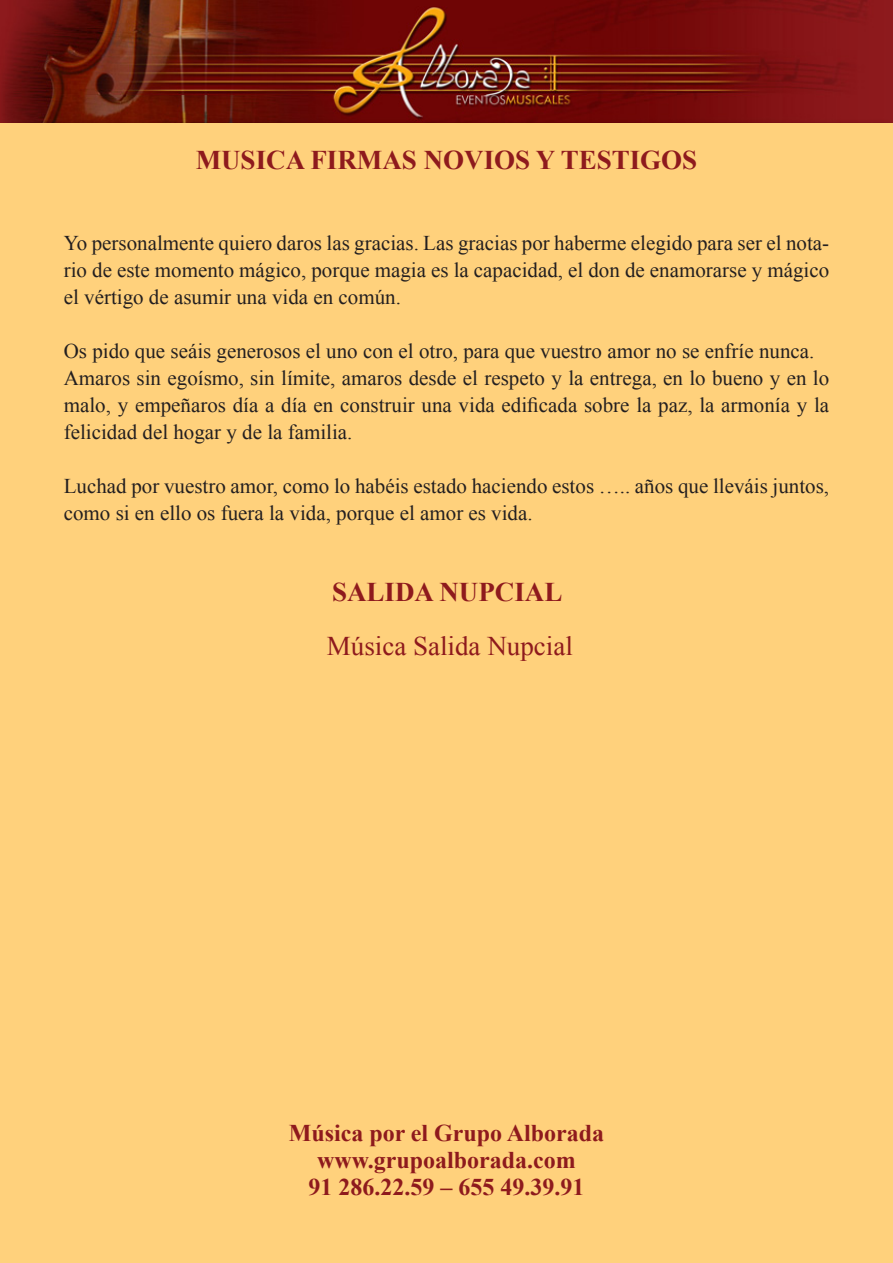
<style>
.page{position:relative;width:893px;height:1263px;background:#fff}
.page>*{position:absolute;margin:0;border:0;box-sizing:border-box;transform-origin:0 0}
.t1{font:700 27px "Times New Roman";color:#8e1a1d}
.t2{font:27px "Times New Roman";color:#8e1a1d}
.t3{font:700 24px "Times New Roman";color:#8e1a1d}
.t4{font:21px/27px "Times New Roman";color:#231f20;text-align:justify}
</style>
<div class="page">
<div style="left:0;top:123px;width:893px;height:1140px;background:#ffd17c"></div>
<img style="left:0;top:0;width:893px;height:123px">
<p class="t1" style="left:196px;top:141px;width:503px">MUSICA FIRMAS NOVIOS Y TESTIGOS</p>
<p class="t4" style="left:64px;top:229px;width:767px">Yo personalmente quiero daros las gracias. Las gracias por haberme elegido para ser el nota&shy;rio de este momento mágico, porque magia es la capacidad, el don de enamorarse y mágico el vértigo de asumir una vida en común.</p>
<p class="t4" style="left:64px;top:337px;width:752px">Os pido que seáis generosos el uno con el otro, para que vuestro amor no se enfríe nunca.</p>
<p class="t4" style="left:64px;top:364px;width:767px">Amaros sin egoísmo, sin límite, amaros desde el respeto y la entrega, en lo bueno y en lo malo, y empeñaros día a día en construir una vida edificada sobre la paz, la armonía y la felicidad del hogar y de la familia.</p>
<p class="t4" style="left:64px;top:472px;width:767px">Luchad por vuestro amor, como lo habéis estado haciendo estos ….. años que lleváis juntos, como si en ello os fuera la vida, porque el amor es vida.</p>
<p class="t1" style="left:332px;top:573px;width:232px">SALIDA NUPCIAL</p>
<p class="t2" style="left:327px;top:628px;width:247px">Música Salida Nupcial</p>
<p class="t3" style="left:289px;top:1116px;width:317px">Música por el Grupo Alborada</p>
<p class="t3" style="left:317px;top:1143px;width:260px">www.grupoalborada.com</p>
<p class="t3" style="left:308px;top:1170px;width:278px">91 286.22.59 – 655 49.39.91</p>
</div>
